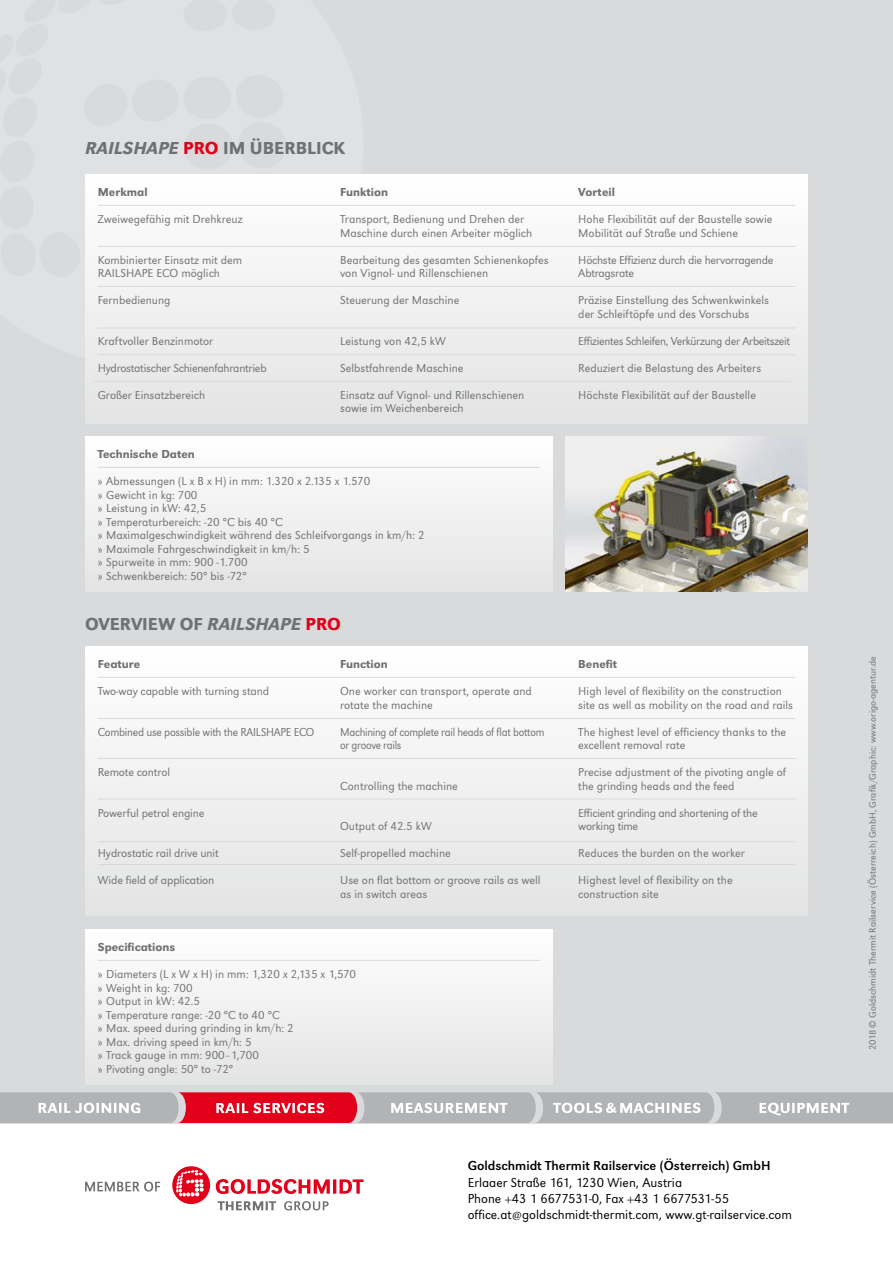
<style>
.page{position:relative;width:893px;height:1263px;background:#fff}
.page>*{position:absolute;margin:0;border:0;box-sizing:border-box;transform-origin:0 0}
.t1{font:500 18px "URW Grotesk TOT";color:#707172}
.t2{font:300 13.5px/16.2px "URW Grotesk TOT";color:#000}
.t3{font:13.5px "URW Grotesk TOT";color:#000}
.t4{font:300 12px/13.5px "URW Grotesk TOT";color:#707172}
.t5{font:300 12px/13.5px "URW Grotesk TOT";letter-spacing:-.025em;color:#707172}
.t6{font:500 12px "URW Grotesk TOT";color:#707172}
.t7{font:300 12px/13.5px "URW Grotesk TOT";letter-spacing:-.025em;color:#707172;scale:.93 1}
.t8{font:300 12px "URW Grotesk TOT";letter-spacing:-.025em;color:#707172;scale:.96 1}
.t9{font:300 9.75px "URW Grotesk TOT";color:#707172}
.s1{font-family:"URW Grotesk TOT Med Ita";font-weight:400}
.s2{color:#e2001a}
</style>
<div class="page">
<div style="left:0;top:0;width:893px;height:1124px;background:#d9dadb"></div>
<div style="left:85px;top:929px;width:468px;height:155px;background:linear-gradient(to right,#f1f1f2,#f1f1f2)"></div>
<div style="left:85px;top:646px;width:723px;height:269px;background:linear-gradient(to right,#f1f1f2,#f1f1f2)"></div>
<hr style="left:98px;top:960px;width:442px;height:1px;background:#d9dadb">
<hr style="left:98px;top:677px;width:697px;height:1px;background:#d9dadb">
<hr style="left:98px;top:718px;width:697px;height:1px;background:#d9dadb">
<hr style="left:98px;top:758px;width:697px;height:1px;background:#d9dadb">
<img style="left:566px;top:436px;width:242px;height:155px">
<hr style="left:98px;top:799px;width:697px;height:1px;background:#d9dadb">
<hr style="left:98px;top:841px;width:697px;height:1px;background:#d9dadb">
<hr style="left:98px;top:864px;width:697px;height:1px;background:#d9dadb">
<svg style="left:0;top:1092px;width:893px;height:31px;background:#c39ea3"></svg>
<svg style="left:218px;top:1201px;width:111px;height:9px"></svg>
<svg style="left:216px;top:1179px;width:148px;height:15px"></svg>
<svg style="left:172px;top:1166px;width:38px;height:38px"></svg>
<svg style="left:85px;top:1181px;width:75px;height:10px"></svg>
<div style="left:85px;top:174px;width:723px;height:249px;background:linear-gradient(to right,#f1f1f2,#f1f1f2)"></div>
<div style="left:85px;top:436px;width:468px;height:155px;background:linear-gradient(to right,#f1f1f2,#f1f1f2)"></div>
<hr style="left:98px;top:467px;width:442px;height:1px;background:#d9dadb">
<hr style="left:98px;top:205px;width:697px;height:1px;background:#d9dadb">
<hr style="left:98px;top:286px;width:697px;height:1px;background:#d9dadb">
<hr style="left:98px;top:246px;width:697px;height:1px;background:#d9dadb">
<hr style="left:98px;top:328px;width:697px;height:1px;background:#d9dadb">
<hr style="left:98px;top:354px;width:697px;height:1px;background:#d9dadb">
<hr style="left:94px;top:381px;width:697px;height:1px;background:#d9dadb">
<h1 class="t1" style="left:85px;top:137px;width:262px"><span class="s1">RAILSHAPE</span> <span class="s2">PRO</span> IM ÜBERBLICK</h1>
<p class="t6" style="left:98px;top:185px;width:51px">Merkmal</p>
<p class="t4" style="left:98px;top:212px;width:146px">Zweiwegefähig mit Drehkreuz</p>
<p class="t4" style="left:98px;top:253px;width:146px">Kombinierter Einsatz mit dem<br>RAILSHAPE ECO möglich</p>
<p class="t4" style="left:98px;top:293px;width:74px">Fernbedienung</p>
<p class="t4" style="left:98px;top:334px;width:117px">Kraftvoller Benzinmotor</p>
<p class="t5" style="left:98px;top:361px;width:170px">Hydrostatischer Schienenfahrantrieb</p>
<p class="t4" style="left:98px;top:388px;width:109px">Großer Einsatzbereich</p>
<p class="t6" style="left:340px;top:185px;width:49px">Funktion</p>
<p class="t4" style="left:340px;top:212px;width:194px">Transport, Bedienung und Drehen der<br>Maschine durch einen Arbeiter möglich</p>
<p class="t4" style="left:340px;top:253px;width:210px">Bearbeitung des gesamten Schienenkopfes von Vignol- und Rillenschienen</p>
<p class="t4" style="left:340px;top:293px;width:121px">Steuerung der Maschine</p>
<p class="t4" style="left:340px;top:334px;width:107px">Leistung von 42,5 kW</p>
<p class="t4" style="left:340px;top:361px;width:125px">Selbstfahrende Maschine</p>
<p class="t4" style="left:340px;top:388px;width:186px">Einsatz auf Vignol- und Rillenschienen sowie im Weichenbereich</p>
<p class="t6" style="left:98px;top:447px;width:99px">Technische Daten</p>
<p class="t4" style="left:98px;top:474px;width:328px">» Abmessungen (L x B x H) in mm: 1.320 x 2.135 x 1.570<br>» Gewicht in kg: 700<br>» Leistung in kW: 42,5<br>» Temperaturbereich: -20 °C bis 40 °C<br>» Maximalgeschwindigkeit während des Schleifvorgangs in km/h: 2 » Maximale Fahrgeschwindigkeit in km/h: 5<br>» Spurweite in mm: 900 -1.700<br>» Schwenkbereich: 50° bis -72°</p>
<h1 class="t1" style="left:85px;top:614px;width:257px">OVERVIEW of <span class="s1">RAILSHAPE</span> <span class="s2">PRO</span></h1>
<p class="t6" style="left:98px;top:657px;width:44px">Feature</p>
<p class="t4" style="left:98px;top:684px;width:173px">Two-way capable with turning stand</p>
<p class="t8" style="left:98px;top:725px;width:227px">Combined use possible with the RAILSHAPE ECO</p>
<p class="t4" style="left:98px;top:765px;width:74px">Remote control</p>
<p class="t4" style="left:98px;top:806px;width:108px">Powerful petrol engine</p>
<p class="t4" style="left:98px;top:846px;width:123px">Hydrostatic rail drive unit</p>
<p class="t4" style="left:98px;top:873px;width:118px">Wide field of application</p>
<p class="t6" style="left:340px;top:657px;width:49px">Function</p>
<p class="t4" style="left:340px;top:684px;width:193px">One worker can transport, operate and rotate the machine</p>
<p class="t7" style="left:340px;top:725px;width:221px">Machining of complete rail heads of flat bottom or groove rails</p>
<p class="t4" style="left:340px;top:779px;width:119px">Controlling the machine</p>
<p class="t4" style="left:340px;top:819px;width:93px">Output of 42.5 kW</p>
<p class="t4" style="left:340px;top:846px;width:112px">Self-propelled machine</p>
<p class="t4" style="left:340px;top:873px;width:202px">Use on flat bottom or groove rails as well as in switch areas</p>
<p class="t6" style="left:98px;top:940px;width:79px">Specifications</p>
<p class="t4" style="left:98px;top:967px;width:260px">» Diameters (L x W x H) in mm: 1,320 x 2,135 x 1,570 » Weight in kg: 700<br>» Output in kW: 42.5<br>» Temperature range: -20 °C to 40 °C<br>» Max. speed during grinding in km/h: 2<br>» Max. driving speed in km/h: 5<br>» Track gauge in mm: 900–1,700<br>» Pivoting angle: 50° to -72°</p>
<p class="t6" style="left:578px;top:185px;width:38px">Vorteil</p>
<p class="t4" style="left:578px;top:212px;width:196px">Hohe Flexibilität auf der Baustelle sowie<br>Mobilität auf Straße und Schiene</p>
<p class="t5" style="left:578px;top:253px;width:197px">Höchste Effizienz durch die hervorragende<br>Abtragsrate</p>
<p class="t4" style="left:578px;top:293px;width:192px">Präzise Einstellung des Schwenkwinkels der Schleiftöpfe und des Vorschubs</p>
<p class="t5" style="left:578px;top:334px;width:213px">Effizientes Schleifen, Verkürzung der Arbeitszeit</p>
<p class="t4" style="left:578px;top:361px;width:184px">Reduziert die Belastung des Arbeiters</p>
<p class="t4" style="left:578px;top:388px;width:179px">Höchste Flexibilität auf der Baustelle</p>
<p class="t6" style="left:578px;top:657px;width:40px">Benefit</p>
<p class="t4" style="left:578px;top:684px;width:216px">High level of flexibility on the construction site as well as mobility on the road and rails</p>
<p class="t4" style="left:578px;top:725px;width:209px">The highest level of efficiency thanks to the excellent removal rate</p>
<p class="t4" style="left:578px;top:765px;width:209px">Precise adjustment of the pivoting angle of the grinding heads and the feed</p>
<p class="t5" style="left:578px;top:806px;width:181px">Efficient grinding and shortening of the working time</p>
<p class="t4" style="left:578px;top:846px;width:168px">Reduces the burden on the worker</p>
<p class="t4" style="left:578px;top:873px;width:156px">Highest level of flexibility on the construction site</p>
<p class="t3" style="left:468px;top:1158px;width:304px">Goldschmidt Thermit Railservice (Österreich) GmbH</p>
<p class="t2" style="left:468px;top:1174px;width:326px">Erlaaer Straße 161, 1230 Wien, Austria<br>Phone +43 1 6677531-0, Fax +43 1 6677531-55 office.at@goldschmidt-thermit.com, www.gt-railservice.com</p>
<p class="t9" style="left:867px;top:1050px;width:396px;rotate:-90deg">2018 © Goldschmidt Thermit Railservice (Österreich) GmbH, Grafik/Graphic: www.origo-agentur.de</p>
</div>
